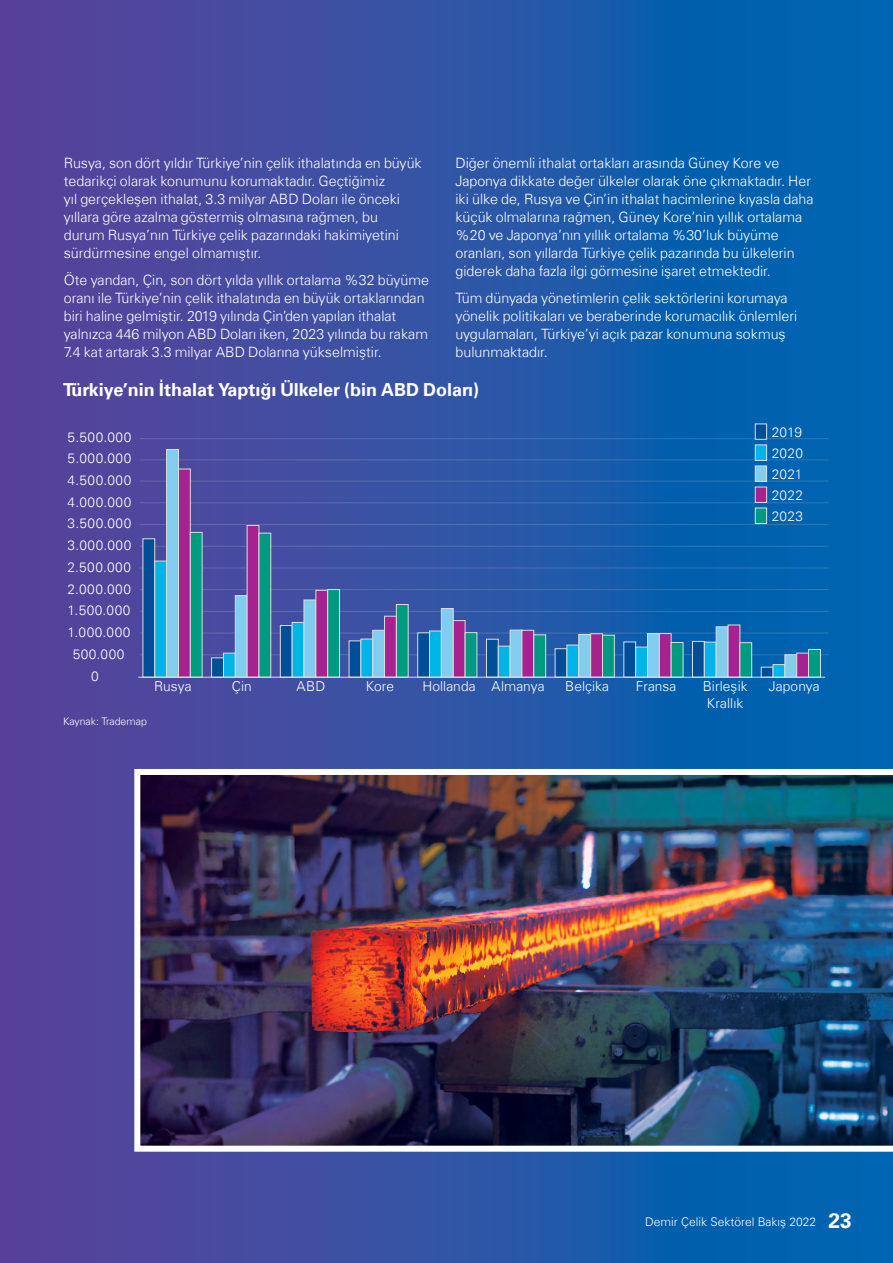
<style>
.page{position:relative;width:893px;height:1263px;background:#fff}
.page>*{position:absolute;margin:0;border:0;box-sizing:border-box;transform-origin:0 0}
.t1{font:700 18px "Universfor KPMG";color:#fff}
.t2{font:300 14.25px/18px "Universfor KPMG";color:#fff}
.t3{font:300 13.65px/21px "Universfor KPMG";letter-spacing:.015em;color:#fff}
.t4{font:300 12px "Universfor KPMG";color:#fff}
.t5{font:300 10.5px "Universfor KPMG";color:#fff}
.s1{font-weight:700;font-size:21px}
</style>
<div class="page">
<div style="left:0;top:0;width:893px;height:1263px;background:linear-gradient(to right,#614199,#0067b2)"></div>
<img style="left:134px;top:769px;width:759px;height:383px">
<hr style="left:140px;top:654px;width:688px;height:1px;background:#dcddde">
<hr style="left:140px;top:633px;width:688px;height:1px;background:#dcddde">
<hr style="left:140px;top:611px;width:688px;height:1px;background:#dcddde">
<hr style="left:140px;top:589px;width:688px;height:1px;background:#dcddde">
<hr style="left:140px;top:568px;width:688px;height:1px;background:#dcddde">
<hr style="left:140px;top:546px;width:688px;height:1px;background:#dcddde">
<hr style="left:140px;top:524px;width:688px;height:1px;background:#dcddde">
<hr style="left:140px;top:502px;width:688px;height:1px;background:#dcddde">
<hr style="left:140px;top:438px;width:688px;height:1px;background:#dcddde">
<hr style="left:140px;top:460px;width:688px;height:1px;background:#dcddde">
<hr style="left:140px;top:481px;width:688px;height:1px;background:#dcddde">
<svg style="left:143px;top:538px;width:23px;height:139px;background:#1680bc"></svg>
<svg style="left:166px;top:449px;width:631px;height:228px;background:#3a6db3"></svg>
<svg style="left:178px;top:469px;width:631px;height:208px;background:#3055a6"></svg>
<svg style="left:190px;top:532px;width:631px;height:145px;background:#3369ab"></svg>
<hr style="left:138px;top:677px;width:687px;height:1px;background:#dcddde">
<div style="left:755px;top:424px;width:12px;height:15px;background:#004e98"></div>
<div style="left:755px;top:424px;width:12px;height:16px;border:1px solid #dcddde"></div>
<div style="left:755px;top:445px;width:12px;height:15px;background:#00b4e8"></div>
<div style="left:755px;top:444px;width:12px;height:17px;border:1px solid #dcddde"></div>
<div style="left:755px;top:466px;width:12px;height:15px;background:#82cded"></div>
<div style="left:755px;top:466px;width:12px;height:16px;border:1px solid #dcddde"></div>
<div style="left:755px;top:487px;width:12px;height:15px;background:#a6228e"></div>
<div style="left:755px;top:487px;width:12px;height:16px;border:1px solid #dcddde"></div>
<div style="left:755px;top:508px;width:12px;height:15px;background:#009a81"></div>
<div style="left:755px;top:508px;width:12px;height:16px;border:1px solid #dcddde"></div>
<p class="t2" style="left:64px;top:154px;width:359px">Rusya, son dört yıldır Türkiye’nin çelik ithalatında en büyük tedarikçi olarak konumunu korumaktadır. Geçtiğimiz<br>yıl gerçekleşen ithalat, 3.3 milyar ABD Doları ile önceki yıllara göre azalma göstermiş olmasına rağmen, bu durum Rusya’nın Türkiye çelik pazarındaki hakimiyetini sürdürmesine engel olmamıştır.</p>
<p class="t2" style="left:64px;top:271px;width:367px">Öte yandan, Çin, son dört yılda yıllık ortalama %32 büyüme oranı ile Türkiye’nin çelik ithalatında en büyük ortaklarından biri haline gelmiştir. 2019 yılında Çin’den yapılan ithalat yalnızca 446 milyon ABD Doları iken, 2023 yılında bu rakam 7.4 kat artarak 3.3 milyar ABD Dolarına yükselmiştir.</p>
<p class="t2" style="left:455px;top:154px;width:360px">Diğer önemli ithalat ortakları arasında Güney Kore ve Japonya dikkate değer ülkeler olarak öne çıkmaktadır. Her iki ülke de, Rusya ve Çin’in ithalat hacimlerine kıyasla daha küçük olmalarına rağmen, Güney Kore’nin yıllık ortalama %20 ve Japonya’nın yıllık ortalama %30’luk büyüme oranları, son yıllarda Türkiye çelik pazarında bu ülkelerin giderek daha fazla ilgi görmesine işaret etmektedir.</p>
<p class="t2" style="left:455px;top:289px;width:343px">Tüm dünyada yönetimlerin çelik sektörlerini korumaya yönelik politikaları ve beraberinde korumacılık önlemleri uygulamaları, Türkiye’yi açık pazar konumuna sokmuş bulunmaktadır.</p>
<p class="t1" style="left:63px;top:379px;width:418px">Türkiye’nin İthalat Yaptığı Ülkeler (bin ABD Doları)</p>
<p class="t3" style="left:68px;top:426px;width:65px">5.500.000</p>
<p class="t3" style="left:68px;top:448px;width:65px">5.000.000</p>
<p class="t3" style="left:68px;top:470px;width:65px">4.500.000</p>
<p class="t3" style="left:68px;top:491px;width:65px">4.000.000</p>
<p class="t3" style="left:68px;top:513px;width:65px">3.500.000</p>
<p class="t3" style="left:68px;top:535px;width:65px">3.000.000</p>
<p class="t3" style="left:68px;top:556px;width:65px">2.500.000</p>
<p class="t3" style="left:68px;top:578px;width:65px">2.000.000</p>
<p class="t3" style="left:68px;top:600px;width:64px">1.500.000</p>
<p class="t3" style="left:68px;top:622px;width:64px">1.000.000</p>
<p class="t3" style="left:73px;top:643px;width:53px">500.000</p>
<p class="t3" style="left:772px;top:421px;width:33px;text-align:justify">2019<br>2020<br>2021<br>2022<br>2023</p>
<p class="t3" style="left:91px;top:665px;width:9px">0</p>
<p class="t5" style="left:63px;top:715px;width:85px">Kaynak: Trademap</p>
<p class="t3" style="left:154px;top:676px;width:39px">Rusya</p>
<p class="t3" style="left:232px;top:676px;width:21px">Çin</p>
<p class="t3" style="left:297px;top:676px;width:30px">ABD</p>
<p class="t3" style="left:366px;top:676px;width:30px">Kore</p>
<p class="t3" style="left:422px;top:676px;width:124px">Hollanda Almanya</p>
<p class="t3" style="left:565px;top:676px;width:45px">Belçika</p>
<p class="t3" style="left:636px;top:676px;width:42px">Fransa</p>
<p class="t3" style="left:703px;top:678px;width:46px;line-height:16.5px">Birleşik<br>Krallık</p>
<p class="t3" style="left:769px;top:676px;width:52px">Japonya</p>
<p class="t4" style="left:645px;top:1214px;width:208px">Demir Çelik Sektörel Bakış 2022 <span class="s1">23</span></p>
</div>
